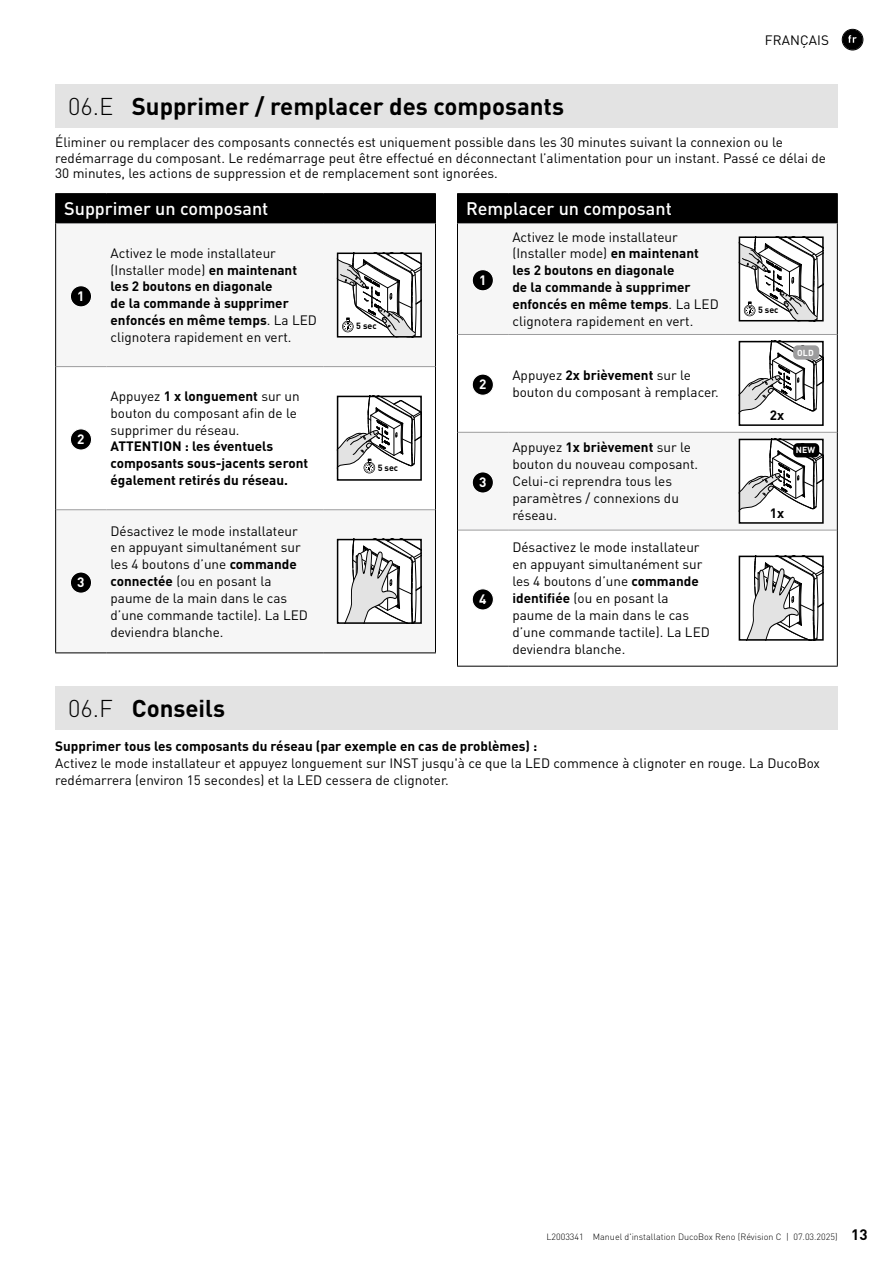
<style>
.page{position:relative;width:893px;height:1263px;background:#fff}
.page>*{position:absolute;margin:0;border:0;box-sizing:border-box;transform-origin:0 0}
.t1{font:700 24px "DINOT";color:#000}
.t2{font:500 18px "DINOT";color:#fff}
.t3{font:700 15px "DINOT";color:#000}
.t4{font:13.5px/16.8px "DINOT";color:#000}
.t5{font:700 13.5px/16.8px "DINOT";color:#000}
.t6{font:700 13.5px "DINOT";color:#fff}
.t7{font:300 9px "DINOT";color:#000}
.t8{font:700 8.85px "DINOT";color:#000}
.t9{font:700 8.7px "DINOT";letter-spacing:.01em;color:#fff}
.s1{font-weight:300}
.s2{font-weight:400}
.s3{font-weight:700}
</style>
<div class="page">
<div style="left:842px;top:30px;width:21px;height:20px;background:#000;border-radius:50%"></div>
<svg style="left:848px;top:35px;width:9px;height:8px"></svg>
<div style="left:842px;top:29px;width:21px;height:21px;border:1px solid #000;border-radius:50%"></div>
<div style="left:55px;top:84px;width:783px;height:44px;background:#e3e3e3"></div>
<div style="left:55px;top:686px;width:783px;height:44px;background:#e3e3e3"></div>
<div style="left:56px;top:224px;width:379px;height:428px;background:#f6f6f6"></div>
<svg style="left:56px;top:367px;width:379px;height:142px"></svg>
<hr style="left:55px;top:193px;width:51px;height:1px;background:#000">
<hr style="left:106px;top:193px;width:217px;height:1px;background:#000">
<hr style="left:323px;top:193px;width:113px;height:1px;background:#000">
<div style="left:55px;top:194px;width:381px;height:29px;background:#000"></div>
<hr style="left:55px;top:223px;width:1px;height:144px;background:#000">
<hr style="left:435px;top:223px;width:1px;height:144px;background:#000">
<hr style="left:55px;top:367px;width:1px;height:143px;background:#000">
<hr style="left:435px;top:367px;width:1px;height:143px;background:#000">
<hr style="left:55px;top:510px;width:1px;height:142px;background:#000">
<hr style="left:435px;top:510px;width:1px;height:142px;background:#000">
<hr style="left:55px;top:652px;width:51px;height:1px;background:#000">
<hr style="left:106px;top:652px;width:217px;height:1px;background:#000">
<hr style="left:323px;top:652px;width:113px;height:1px;background:#000">
<hr style="left:56px;top:223px;width:50px;height:1px;background:#9c9c9d">
<hr style="left:106px;top:223px;width:217px;height:1px;background:#9c9c9d">
<hr style="left:323px;top:223px;width:112px;height:1px;background:#9c9c9d">
<hr style="left:56px;top:366px;width:50px;height:1px;background:#9c9c9d">
<hr style="left:106px;top:366px;width:217px;height:1px;background:#9c9c9d">
<hr style="left:323px;top:366px;width:112px;height:1px;background:#9c9c9d">
<hr style="left:56px;top:509px;width:50px;height:1px;background:#9c9c9d">
<hr style="left:106px;top:509px;width:217px;height:1px;background:#9c9c9d">
<hr style="left:323px;top:509px;width:112px;height:1px;background:#9c9c9d">
<div style="left:70px;top:286px;width:22px;height:21px;background:#000;border-radius:50%"></div>
<div style="left:70px;top:285px;width:22px;height:22px;border:1px solid #fff;border-radius:50%"></div>
<svg style="left:340px;top:255px;width:79px;height:80px"></svg>
<div style="left:337px;top:252px;width:85px;height:86px;border:2px solid #000"></div>
<div style="left:70px;top:429px;width:22px;height:21px;background:#000;border-radius:50%"></div>
<div style="left:70px;top:428px;width:22px;height:23px;border:1px solid #fff;border-radius:50%"></div>
<div style="left:338px;top:396px;width:83px;height:84px;background:#fff"></div>
<svg style="left:340px;top:399px;width:79px;height:73px"></svg>
<div style="left:337px;top:396px;width:85px;height:85px;border:2px solid #000"></div>
<div style="left:70px;top:572px;width:22px;height:21px;background:#000;border-radius:50%"></div>
<div style="left:70px;top:571px;width:22px;height:23px;border:1px solid #fff;border-radius:50%"></div>
<svg style="left:340px;top:542px;width:79px;height:79px"></svg>
<div style="left:337px;top:539px;width:85px;height:85px;border:2px solid #000"></div>
<div style="left:458px;top:224px;width:379px;height:110px;background:#f6f6f6"></div>
<svg style="left:458px;top:335px;width:379px;height:331px"></svg>
<hr style="left:457px;top:193px;width:51px;height:1px;background:#000">
<hr style="left:508px;top:193px;width:217px;height:1px;background:#000">
<hr style="left:725px;top:193px;width:113px;height:1px;background:#000">
<div style="left:457px;top:194px;width:381px;height:29px;background:#000"></div>
<hr style="left:457px;top:223px;width:1px;height:111px;background:#000">
<hr style="left:837px;top:223px;width:1px;height:111px;background:#000">
<hr style="left:457px;top:334px;width:1px;height:98px;background:#000">
<hr style="left:837px;top:334px;width:1px;height:98px;background:#000">
<hr style="left:457px;top:432px;width:1px;height:98px;background:#000">
<hr style="left:837px;top:432px;width:1px;height:98px;background:#000">
<hr style="left:457px;top:530px;width:1px;height:136px;background:#000">
<hr style="left:837px;top:530px;width:1px;height:136px;background:#000">
<hr style="left:457px;top:666px;width:51px;height:1px;background:#000">
<hr style="left:508px;top:666px;width:217px;height:1px;background:#000">
<hr style="left:725px;top:666px;width:113px;height:1px;background:#000">
<hr style="left:458px;top:223px;width:50px;height:1px;background:#9c9c9d">
<hr style="left:508px;top:223px;width:217px;height:1px;background:#9c9c9d">
<hr style="left:725px;top:223px;width:112px;height:1px;background:#9c9c9d">
<hr style="left:458px;top:334px;width:50px;height:1px;background:#9c9c9d">
<hr style="left:508px;top:334px;width:217px;height:1px;background:#9c9c9d">
<hr style="left:725px;top:334px;width:112px;height:1px;background:#9c9c9d">
<hr style="left:458px;top:432px;width:50px;height:1px;background:#9c9c9d">
<hr style="left:508px;top:432px;width:217px;height:1px;background:#9c9c9d">
<hr style="left:725px;top:432px;width:112px;height:1px;background:#9c9c9d">
<hr style="left:458px;top:530px;width:50px;height:1px;background:#9c9c9d">
<hr style="left:508px;top:530px;width:217px;height:1px;background:#9c9c9d">
<hr style="left:725px;top:530px;width:112px;height:1px;background:#9c9c9d">
<div style="left:472px;top:270px;width:21px;height:21px;background:#000;border-radius:50%"></div>
<div style="left:472px;top:269px;width:22px;height:22px;border:1px solid #fff;border-radius:50%"></div>
<svg style="left:742px;top:239px;width:79px;height:79px"></svg>
<div style="left:739px;top:236px;width:85px;height:85px;border:2px solid #000"></div>
<div style="left:472px;top:374px;width:21px;height:21px;background:#000;border-radius:50%"></div>
<div style="left:472px;top:373px;width:22px;height:23px;border:1px solid #fff;border-radius:50%"></div>
<div style="left:739px;top:342px;width:84px;height:83px;background:#fff"></div>
<svg style="left:742px;top:344px;width:79px;height:68px"></svg>
<div style="left:793px;top:345px;width:26px;height:15px;background:#9c9c9d;border-radius:4px"></div>
<div style="left:739px;top:341px;width:85px;height:85px;border:2px solid #000"></div>
<div style="left:472px;top:472px;width:21px;height:21px;background:#000;border-radius:50%"></div>
<div style="left:472px;top:471px;width:22px;height:23px;border:1px solid #fff;border-radius:50%"></div>
<div style="left:739px;top:439px;width:84px;height:84px;background:#fff"></div>
<svg style="left:742px;top:442px;width:79px;height:68px"></svg>
<div style="left:793px;top:443px;width:26px;height:14px;background:#000;border-radius:4px"></div>
<div style="left:739px;top:439px;width:85px;height:85px;border:2px solid #000"></div>
<div style="left:472px;top:589px;width:21px;height:21px;background:#000;border-radius:50%"></div>
<div style="left:472px;top:588px;width:22px;height:23px;border:1px solid #fff;border-radius:50%"></div>
<svg style="left:742px;top:559px;width:79px;height:79px"></svg>
<div style="left:739px;top:556px;width:85px;height:85px;border:2px solid #000"></div>
<p class="t4" style="left:765px;top:31px;width:66px">FRANÇAIS</p>
<h1 class="t1" style="left:68px;top:90px;width:498px"><span class="s1">06.E</span> Supprimer / remplacer des composants</h1>
<p class="t4" style="left:55px;top:134px;width:772px;line-height:15.6px">Éliminer ou remplacer des composants connectés est uniquement possible dans les 30 minutes suivant la connexion ou le redémarrage du composant. Le redémarrage peut être effectué en déconnectant l’alimentation pour un instant. Passé ce délai de<br>30 minutes, les actions de suppression et de remplacement sont ignorées.</p>
<h2 class="t2" style="left:64px;top:196px;width:206px">Supprimer un composant</h2>
<h2 class="t2" style="left:466px;top:196px;width:207px">Remplacer un composant</h2>
<p class="t6" style="left:77px;top:287px;width:9px">1</p>
<p class="t6" style="left:77px;top:430px;width:9px">2</p>
<p class="t6" style="left:77px;top:573px;width:9px">3</p>
<p class="t5" style="left:111px;top:244px;width:208px"><span class="s2">Activez le mode installateur (Installer mode)</span> en maintenant les 2 boutons en diagonale<br>de la commande à supprimer enfoncés en même temps<span class="s2">. La LED clignotera rapidement en vert.</span></p>
<p class="t4" style="left:111px;top:387px;width:191px">Appuyez <span class="s3">1 x longuement</span> sur un bouton du composant afin de le supprimer du réseau.</p>
<p class="t5" style="left:111px;top:438px;width:199px">ATTENTION : les éventuels composants sous-jacents seront également retirés du réseau.</p>
<p class="t4" style="left:111px;top:522px;width:199px">Désactivez le mode installateur en appuyant simultanément sur les 4 boutons d’une <span class="s3">commande connectée</span> (ou en posant la paume de la main dans le cas d’une commande tactile). La LED deviendra blanche.</p>
<p class="t8" style="left:356px;top:320px;width:22px">5 sec</p>
<p class="t8" style="left:378px;top:462px;width:22px">5 sec</p>
<p class="t6" style="left:479px;top:271px;width:9px">1</p>
<p class="t5" style="left:512px;top:228px;width:208px"><span class="s2">Activez le mode installateur (Installer mode)</span> en maintenant les 2 boutons en diagonale<br>de la commande à supprimer enfoncés en même temps<span class="s2">. La LED clignotera rapidement en vert.</span></p>
<p class="t6" style="left:479px;top:375px;width:9px">2</p>
<p class="t4" style="left:512px;top:366px;width:206px">Appuyez <span class="s3">2x brièvement</span> sur le bouton du composant à remplacer.</p>
<p class="t6" style="left:479px;top:473px;width:9px">3</p>
<p class="t6" style="left:479px;top:590px;width:9px">4</p>
<p class="t4" style="left:512px;top:438px;width:185px">Appuyez <span class="s3">1x brièvement</span> sur le bouton du nouveau composant.<br>Celui-ci reprendra tous les paramètres / connexions du réseau.</p>
<p class="t4" style="left:512px;top:538px;width:199px">Désactivez le mode installateur en appuyant simultanément sur les 4 boutons d’une <span class="s3">commande identifiée</span> (ou en posant la paume de la main dans le cas d’une commande tactile). La LED deviendra blanche.</p>
<p class="t8" style="left:758px;top:304px;width:22px">5 sec</p>
<p class="t9" style="left:797px;top:346px;width:18px">OLD</p>
<p class="t5" style="left:770px;top:406px;width:16px">2x</p>
<p class="t9" style="left:796px;top:444px;width:21px">NEW</p>
<p class="t5" style="left:770px;top:504px;width:16px">1x</p>
<h1 class="t1" style="left:68px;top:692px;width:159px"><span class="s1">06.F</span> Conseils</h1>
<p class="t5" style="left:55px;top:737px;width:484px">Supprimer tous les composants du réseau (par exemple en cas de problèmes) :</p>
<p class="t4" style="left:55px;top:754px;width:766px">Activez le mode installateur et appuyez longuement sur INST jusqu'à ce que la LED commence à clignoter en rouge. La DucoBox redémarrera (environ 15 secondes) et la LED cessera de clignoter.</p>
<p class="t7" style="left:546px;top:1230px;width:293px">L2003341 Manuel d'installation DucoBox Reno (Révision C | 07.03.2025)</p>
<p class="t3" style="left:851px;top:1224px;width:18px">13</p>
</div>
